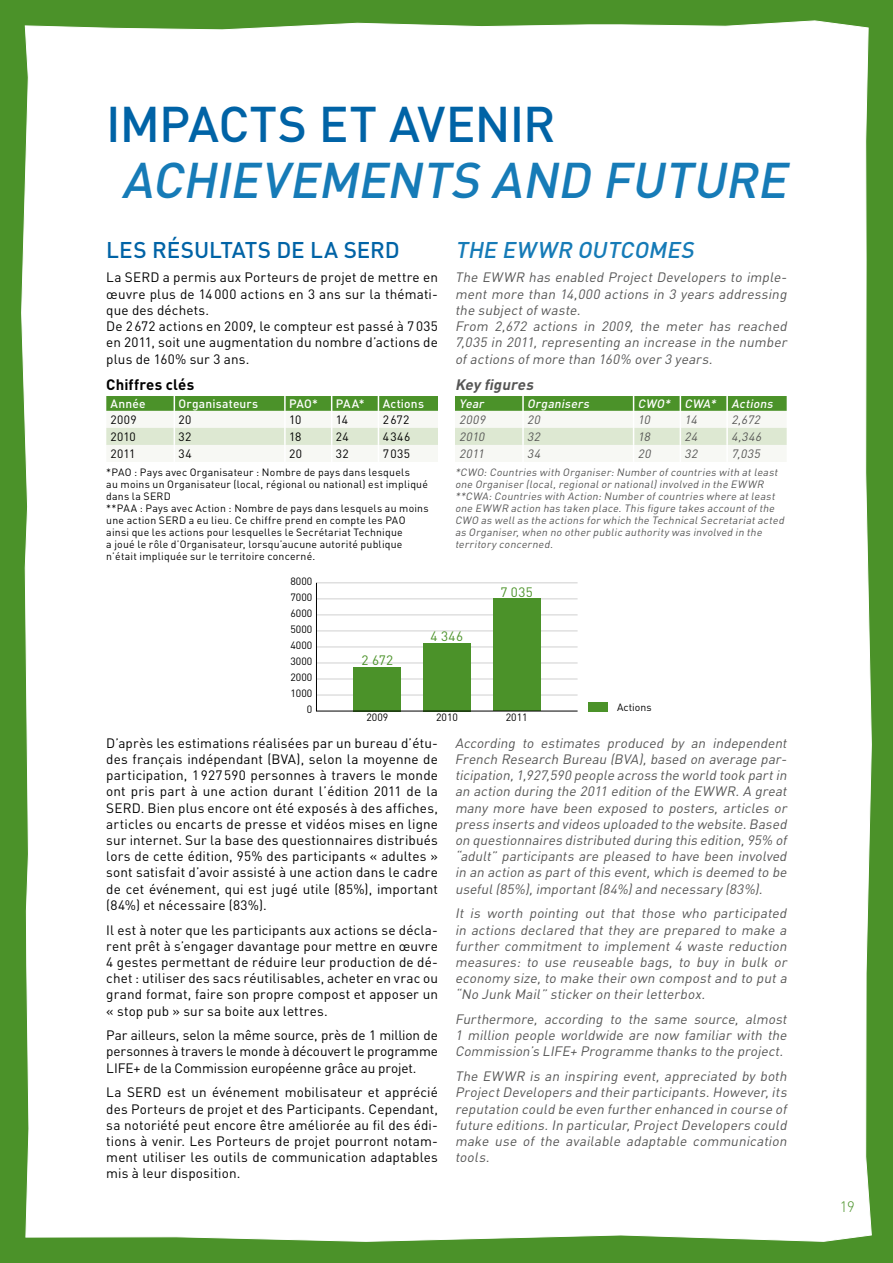
<style>
.page{position:relative;width:893px;height:1263px;background:#4b9229}
.page>*{position:absolute;margin:0;border:0;box-sizing:border-box;transform-origin:0 0}
.t1{font:italic 500 49.5px "DINOT";color:#167bb7}
.t2{font:500 49.5px "DINOT";letter-spacing:-.005em;color:#0063a6}
.t3{font:500 22.5px "DINOT";color:#0063a6}
.t4{font:italic 500 22.5px "DINOT";color:#167bb7}
.t5{font:700 15px "DIN";letter-spacing:.01em;color:#000}
.t6{font:italic 700 15px "DIN";color:#565655}
.t7{font:300 15px "DIN";color:#4b9229}
.t8{font:13.5px/16.2px "DIN";letter-spacing:.015em;color:#000;text-align:justify}
.t9{font:italic 13.5px/16.2px "DIN";letter-spacing:-.205em;color:#565655;text-align:justify}
.t10{font:13.5px "DIN";letter-spacing:.03em;color:#4b9229}
.t11{font:italic 12px "DIN";color:#565655}
.t12{font:12px "DIN";letter-spacing:.03em;color:#000}
.t13{font:500 12px "DINOT";letter-spacing:.02em;color:#fff}
.t14{font:italic 500 12px "DINOT";letter-spacing:-.185em;color:#fff}
.t15{font:10.5px/12px "DIN";letter-spacing:.02em;color:#000}
.t16{font:italic 10.5px/12px "DIN";letter-spacing:-.195em;color:#565655}
.t17{font:10.5px "DIN";color:#000}
</style>
<div class="page">
<div style="left:21px;top:20px;width:851px;height:1222px;background:#fff"></div>
<svg style="left:106px;top:396px;width:332px;height:66px"></svg>
<svg style="left:455px;top:396px;width:332px;height:66px"></svg>
<div style="left:589px;top:702px;width:19px;height:9px;background:#4b9229"></div>
<svg style="left:316px;top:582px;width:262px;height:130px"></svg>
<h1 class="t2" style="left:106px;top:92px;width:395px">IMPACTS ET AVENIR</h1>
<h1 class="t1" style="left:121px;top:149px;width:513px">ACHI EVEM ENTS AND FUTUR</h1>
<h1 class="t1" style="left:757px;top:149px;width:42px">E</h1>
<h2 class="t3" style="left:106px;top:235px;width:278px">Les résultats de la SERD</h2>
<p class="t8" style="left:106px;top:269px;width:36px">La SERD</p>
<h2 class="t4" style="left:455px;top:235px;width:226px">The EWWR Outcomes</h2>
<p class="t9" style="left:455px;top:269px;width:336px;text-align:left">The EWWR has enabled Project Developers to imple&shy;ment more than 14,000 actions in 3 years addressing the subjectofwaste.<br>From 2,672 actions in 2009, the meter has reached 7,035 in 2011, representing an increase in the number ofactions ofmore than 160% over 3 years.</p>
<p class="t6" style="left:455px;top:375px;width:83px">Key figures</p>
<p class="t14" style="left:459px;top:396px;width:29px">Year</p>
<p class="t14" style="left:527px;top:396px;width:66px">Organisers</p>
<p class="t14" style="left:638px;top:396px;width:139px">CWO * CWA* Actions</p>
<p class="t11" style="left:459px;top:412px;width:30px">2009</p>
<p class="t11" style="left:527px;top:412px;width:17px">20</p>
<p class="t11" style="left:638px;top:412px;width:16px">10</p>
<p class="t11" style="left:685px;top:412px;width:16px">14</p>
<p class="t11" style="left:731px;top:412px;width:33px">2,672</p>
<p class="t11" style="left:459px;top:429px;width:29px">2010</p>
<p class="t11" style="left:527px;top:429px;width:17px">32</p>
<p class="t11" style="left:638px;top:429px;width:16px">18</p>
<p class="t11" style="left:685px;top:429px;width:17px">24</p>
<p class="t11" style="left:731px;top:429px;width:34px">4,346</p>
<p class="t11" style="left:459px;top:446px;width:29px">2011</p>
<p class="t11" style="left:527px;top:446px;width:17px">34</p>
<p class="t11" style="left:638px;top:446px;width:17px">20</p>
<p class="t11" style="left:685px;top:446px;width:17px">32</p>
<p class="t11" style="left:731px;top:446px;width:33px">7,035</p>
<p class="t16" style="left:455px;top:466px;width:333px">*CWO:Countries with Organiser:N umber ofcountries with atleast one Organiser (local,regionalor national)involved in the EWWR **CWA:Countries with Action:N umber ofcountries where atleast one EWWR action has taken place.This figure takes accountofthe CWO as wellas the actions for which the TechnicalSecretariatacted as Organiser,when no other public authority was involved in the territory concerned.</p>
<p class="t8" style="left:106px;top:269px;width:333px;text-align:left;text-indent:57px">a permis aux Porteurs de projet de mettre en œuvre plus de 14000 actions en 3 ans sur la thémati&shy;que des déchets.<br>De 2672 actions en 2009, le compteur est passé à 7035 en 2011, soit une augmentation du nombre d’actions de plus de 160% sur 3 ans.</p>
<p class="t5" style="left:106px;top:375px;width:89px">Chiffres clés</p>
<p class="t13" style="left:111px;top:396px;width:37px">Année</p>
<p class="t13" style="left:179px;top:396px;width:81px">Organisateurs</p>
<p class="t13" style="left:289px;top:396px;width:30px">PAO*</p>
<p class="t13" style="left:336px;top:396px;width:30px">PAA*</p>
<p class="t13" style="left:383px;top:396px;width:43px">Actions</p>
<p class="t12" style="left:111px;top:412px;width:28px">2009</p>
<p class="t12" style="left:179px;top:412px;width:14px">20</p>
<p class="t12" style="left:289px;top:412px;width:14px">10</p>
<p class="t12" style="left:336px;top:412px;width:14px">14</p>
<p class="t12" style="left:383px;top:412px;width:28px">2672</p>
<p class="t12" style="left:111px;top:429px;width:27px">2010</p>
<p class="t12" style="left:179px;top:429px;width:14px">32</p>
<p class="t12" style="left:289px;top:429px;width:14px">18</p>
<p class="t12" style="left:336px;top:429px;width:14px">24</p>
<p class="t12" style="left:383px;top:429px;width:29px">4346</p>
<p class="t12" style="left:111px;top:446px;width:26px">2011</p>
<p class="t12" style="left:179px;top:446px;width:15px">34</p>
<p class="t12" style="left:289px;top:446px;width:14px">20</p>
<p class="t12" style="left:336px;top:446px;width:14px">32</p>
<p class="t12" style="left:383px;top:446px;width:29px">7035</p>
<p class="t15" style="left:106px;top:466px;width:11px">*PAO</p>
<p class="t15" style="left:106px;top:466px;width:323px;text-indent:28px">: Pays avec Organisateur : N ombre de pays dans lesquels<br>au moins un Organisateur (local, régional ou national) est impliqué dans la SERD<br>**PAA</p>
<p class="t15" style="left:106px;top:502px;width:324px;text-indent:33px">: Pays avec Action : N ombre de pays dans lesquels au moins une action SERD</p>
<p class="t15" style="left:106px;top:514px;width:298px;text-indent:82px">a eu lieu. Ce chiffre prend en compte les PAO ainsi que les actions pour lesquelles le Secrétariat Technique a joué le rôle d’Organisateur, lorsqu’aucune autorité publique n’était impliquée sur le territoire concerné.</p>
<p class="t15" style="left:290px;top:575px;width:23px">8000</p>
<p class="t15" style="left:290px;top:591px;width:23px">7000</p>
<p class="t15" style="left:290px;top:607px;width:23px">6000</p>
<p class="t15" style="left:290px;top:623px;width:23px">5000</p>
<p class="t15" style="left:290px;top:639px;width:23px">4000</p>
<p class="t15" style="left:290px;top:655px;width:23px">3000</p>
<p class="t15" style="left:290px;top:671px;width:23px">2000</p>
<p class="t15" style="left:290px;top:687px;width:23px">1000</p>
<p class="t15" style="left:307px;top:703px;width:7px">0</p>
<p class="t10" style="left:362px;top:652px;width:33px">2 672</p>
<p class="t10" style="left:431px;top:628px;width:34px">4 346</p>
<p class="t10" style="left:501px;top:583px;width:34px">7 035</p>
<p class="t15" style="left:366px;top:711px;width:23px">2009</p>
<p class="t15" style="left:436px;top:711px;width:23px">2010</p>
<p class="t15" style="left:506px;top:711px;width:23px">2011</p>
<p class="t17" style="left:617px;top:701px;width:36px">Actions</p>
<p class="t8" style="left:106px;top:734px;width:333px">D’après les estimations réalisées par un bureau d’étu&shy;des français indépendant (BVA), selon la moyenne de participation, 1927590 personnes à travers le monde ont pris part à une action durant l’édition 2011 de la SERD</p>
<p class="t8" style="left:106px;top:799px;width:333px;text-indent:34px">. Bien plus encore ont été exposés à des affiches, articles ou encarts de presse et vidéos mises en ligne sur internet. Sur la base des questionnaires distribués lors de cette édition, 95% des participants « adultes » sont satisfait d’avoir assisté à une action dans le cadre de cet événement, qui est jugé utile (85%), important (84%) et nécessaire (83%).</p>
<p class="t8" style="left:106px;top:921px;width:333px">I l est à noter que les participants aux actions se décla&shy;rent prêt à s’engager davantage pour mettre en œuvre 4 gestes permettant de réduire leur production de dé&shy;chet : utiliser des sacs réutilisables, acheter en vrac ou grand format, faire son propre compost et apposer un « stop pub » sur sa boite aux lettres.</p>
<p class="t8" style="left:106px;top:1027px;width:333px">Par ailleurs, selon la même source, près de 1 million de personnes à travers le monde à découvert le programme LIFE+ de la Commission européenne grâce au projet.</p>
<p class="t8" style="left:106px;top:1084px;width:38px">La SERD</p>
<p class="t8" style="left:106px;top:1084px;width:333px;text-indent:61px">est un événement mobilisateur et apprécié des Porteurs de projet et des Participants. Cependant, sa notoriété peut encore être améliorée au fil des édi&shy;tions à venir. Les Porteurs de projet pourront notam&shy;ment utiliser les outils de communication adaptables mis à leur disposition.</p>
<p class="t9" style="left:455px;top:734px;width:336px">According to estimates produced by an independent French Research Bureau (BVA), based on average par&shy;ticipation,1,927,590 people across the world took partin an action during the 2011 edition of the EWWR. A great many more have been exposed to posters, articles or press inserts and videos uploaded to the website.Based on questionnaires distributed during this edition,95% of “adult” participants are pleased to have been involved in an action as partofthis event,which is deemed to be useful(85%),important(84%)and necessary (83%).</p>
<p class="t9" style="left:455px;top:905px;width:336px">It is worth pointing out that those who participated in actions declared that they are prepared to make a further commitment to implement 4 waste reduction measures: to use reuseable bags, to buy in bulk or economy size, to make their own compost and to put a “No Junk Mail” sticker on their letterbox.</p>
<p class="t9" style="left:455px;top:1011px;width:336px">Furthermore, according to the same source, almost 1 million people worldwide are now familiar with the Commission’s LIFE+ Programme thanks to the project.</p>
<p class="t9" style="left:455px;top:1068px;width:336px">The EWWR is an inspiring event, appreciated by both ProjectDevelopers and their participants.However,its reputation could be even further enhanced in course of future editions.I n particular,ProjectDevelopers could make use of the available adaptable communication tools.</p>
<p class="t7" style="left:840px;top:1197px;width:16px">19</p>
</div>
